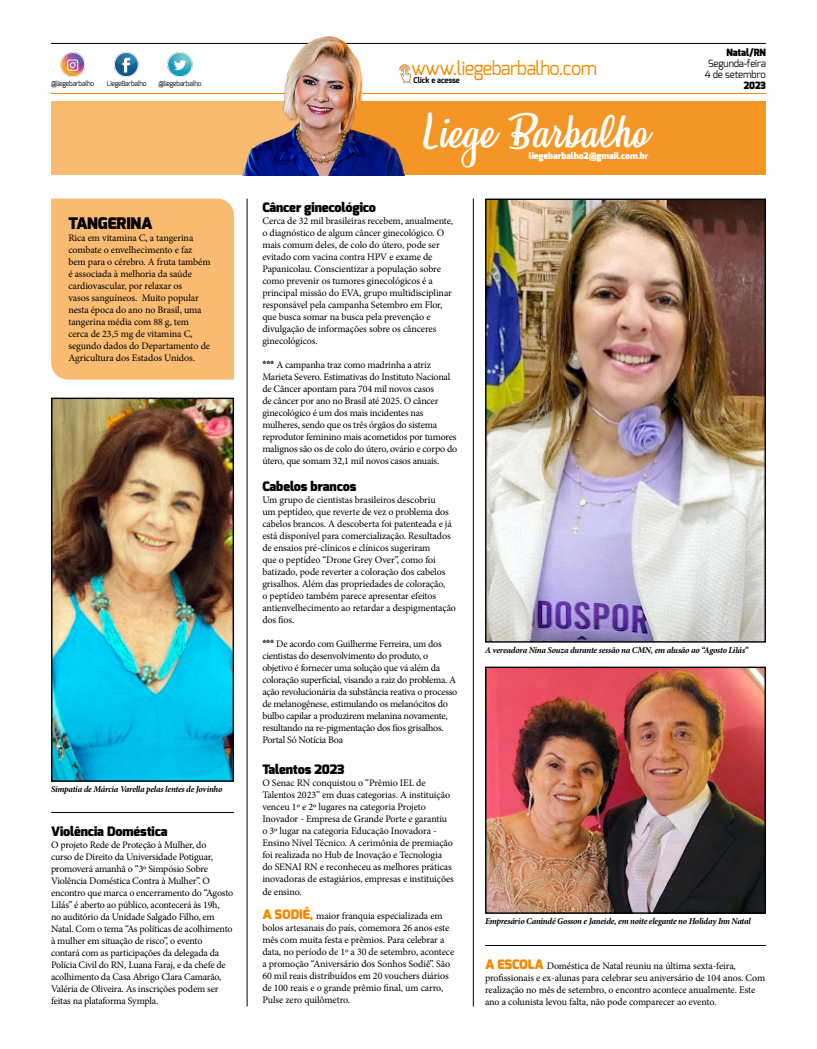
<style>
.page{position:relative;width:817px;height:1049px;background:#fff}
.page>*{position:absolute;margin:0;border:0;box-sizing:border-box;transform-origin:0 0}
.t1{font:41px "Honeymoon Personal Use";color:#fff}
.t2{font:19.1px "Exo";letter-spacing:-.03em;color:#f08a00;scale:.95 1}
.t3{font:900 16px "Exo";letter-spacing:-.01em;color:#000}
.t4{font:900 13px "Exo";letter-spacing:-.01em;color:#000}
.t5{font:10px/12px "Minion Pro";letter-spacing:-.015em;color:#000}
.t6{font:10px/11px "Exo";letter-spacing:-.01em;color:#000;text-align:center;scale:.95 1}
.t7{font:900 10px "Exo";letter-spacing:-.01em;color:#000;scale:.95 1}
.t8{font:italic 700 9px "Minion Pro";letter-spacing:-.03em;color:#000}
.t9{font:900 9px "Exo";letter-spacing:-.01em;color:#fff}
.t10{font:700 8px "Exo";letter-spacing:-.01em;color:#000;scale:.95 1}
.t11{font:7px "Exo";letter-spacing:-.03em;color:#000;scale:.95 1}
.s1{font-family:"Exo";font-weight:900}
.s2{font-family:"Exo";font-weight:900;font-size:13px;color:#f08a00}
</style>
<div class="page">
<hr style="left:51px;top:43px;width:714px;height:1px;background:#000">
<hr style="left:51px;top:93px;width:714px;height:1px;background:#f08a00">
<img style="left:60px;top:52px;width:25px;height:24px">
<img style="left:114px;top:52px;width:25px;height:24px">
<img style="left:168px;top:52px;width:24px;height:24px">
<div style="left:51px;top:101px;width:595px;height:74px;background:#f9ba72"></div>
<div style="left:329px;top:101px;width:436px;height:74px;background:#f39626"></div>
<img style="left:217px;top:36px;width:209px;height:139px">
<img style="left:394px;top:63px;width:21px;height:21px">
<div style="left:51px;top:199px;width:183px;height:181px;background:#f9ba72"></div>
<hr style="left:247px;top:199px;width:1px;height:807px;background:#000">
<hr style="left:473px;top:199px;width:1px;height:807px;background:#000">
<hr style="left:51px;top:812px;width:183px;height:1px;background:#000">
<img style="left:53px;top:400px;width:179px;height:380px">
<div style="left:51px;top:398px;width:183px;height:384px;border:1px solid #000"></div>
<hr style="left:485px;top:945px;width:280px;height:1px;background:#000">
<img style="left:487px;top:201px;width:276px;height:440px">
<div style="left:485px;top:199px;width:280px;height:444px;border:1px solid #000"></div>
<img style="left:487px;top:669px;width:276px;height:243px">
<div style="left:485px;top:667px;width:280px;height:247px;border:1px solid #000"></div>
<p class="t11" style="left:51px;top:79px;width:47px">@liegebarbalho</p>
<p class="t11" style="left:107px;top:79px;width:43px">LiegeBarbalho</p>
<p class="t11" style="left:158px;top:79px;width:47px">@liegebarbalho</p>
<h3 class="t3" style="left:68px;top:213px;width:86px">TANGERINA</h3>
<p class="t5" style="left:68px;top:232px;width:144px">Rica em vitamina C, a tangerina combate o envelhecimento e faz bem para o cérebro. A fruta também é associada à melhoria da saúde cardiovascular, por relaxar os<br>vasos sanguíneos. Muito popular nesta época do ano no Brasil, uma tangerina média com 88 g, tem cerca de 23,5 mg de vitamina C, segundo dados do Departamento de<br>Agricultura dos Estados Unidos.</p>
<p class="t8" style="left:51px;top:782px;width:173px">Simpatia de Márcia Varella pelas lentes de Jovinho</p>
<h3 class="t4" style="left:51px;top:823px;width:118px">Violência Doméstica</h3>
<p class="t5" style="left:51px;top:839px;width:184px">O projeto Rede de Proteção à Mulher, do<br>curso de Direito da Universidade Potiguar, promoverá amanhã o “3º Simpósio Sobre Violência Doméstica Contra à Mulher”. O encontro que marca o encerramento do “Agosto Lilás” é aberto ao público, acontecerá às 19h,<br>no auditório da Unidade Salgado Filho, em Natal. Com o tema “As políticas de acolhimento à mulher em situação de risco”, o evento contará com as participações da delegada da Polícia Civil do RN, Luana Faraj, e da chefe de acolhimento da Casa Abrigo Clara Camarão, Valéria de Oliveira. As inscrições podem ser feitas na plataforma Sympla.</p>
<h2 class="t2" style="left:411px;top:56px;width:197px">www.liegebarbalho.com</h2>
<p class="t10" style="left:413px;top:75px;width:50px">Click e acesse</p>
<h1 class="t1" style="left:424px;top:108px;width:225px">Liege Barbalho</h1>
<p class="t9" style="left:529px;top:150px;width:121px">liegebarbalho2@gmail.com.br</p>
<p class="t7" style="left:726px;top:46px;width:43px">Natal/RN</p>
<p class="t6" style="left:704px;top:58px;width:66px">Segunda-feira<br>4 de setembro</p>
<p class="t7" style="left:743px;top:79px;width:25px">2023</p>
<h3 class="t4" style="left:262px;top:199px;width:115px">Câncer ginecológico</h3>
<p class="t5" style="left:262px;top:214px;width:192px">Cerca de 32 mil brasileiras recebem, anualmente, o diagnóstico de algum câncer ginecológico. O mais comum deles, de colo do útero, pode ser evitado com vacina contra HPV e exame de Papanicolau. Conscientizar a população sobre como prevenir os tumores ginecológicos é a principal missão do EVA, grupo multidisciplinar responsável pela campanha Setembro em Flor, que busca somar na busca pela prevenção e divulgação de informações sobre os cânceres ginecológicos.</p>
<p class="t5" style="left:262px;top:358px;width:196px"><span class="s1">***</span> A campanha traz como madrinha a atriz Marieta Severo. Estimativas do Instituto Nacional de Câncer apontam para 704 mil novos casos<br>de câncer por ano no Brasil até 2025. O câncer ginecológico é um dos mais incidentes nas mulheres, sendo que os três órgãos do sistema reprodutor feminino mais acometidos por tumores malignos são os de colo do útero, ovário e corpo do útero, que somam 32,1 mil novos casos anuais.</p>
<h3 class="t4" style="left:262px;top:478px;width:95px">Cabelos brancos</h3>
<p class="t5" style="left:262px;top:494px;width:195px">Um grupo de cientistas brasileiros descobriu<br>um peptídeo, que reverte de vez o problema dos cabelos brancos. A descoberta foi patenteada e já está disponível para comercialização. Resultados de ensaios pré-clínicos e clínicos sugeriram<br>que o peptídeo “Drone Grey Over”, como foi batizado, pode reverter a coloração dos cabelos grisalhos. Além das propriedades de coloração,<br>o peptídeo também parece apresentar efeitos antienvelhecimento ao retardar a despigmentação dos fios.</p>
<p class="t5" style="left:262px;top:638px;width:196px"><span class="s1">***</span> De acordo com Guilherme Ferreira, um dos cientistas do desenvolvimento do produto, o objetivo é fornecer uma solução que vá além da coloração superficial, visando a raiz do problema. A ação revolucionária da substância reativa o processo de melanogênese, estimulando os melanócitos do bulbo capilar a produzirem melanina novamente, resultando na re-pigmentação dos fios grisalhos.<br>Portal Só Notícia Boa</p>
<h3 class="t4" style="left:262px;top:761px;width:84px">Talentos 2023</h3>
<p class="t5" style="left:262px;top:777px;width:193px">O Senac RN conquistou o “Prêmio IEL de Talentos 2023” em duas categorias. A instituição venceu 1º e 2º lugares na categoria Projeto Inovador - Empresa de Grande Porte e garantiu o 3º lugar na categoria Educação Inovadora - Ensino Nível Técnico. A cerimônia de premiação foi realizada no Hub de Inovação e Tecnologia do SENAI RN e reconheceu as melhores práticas inovadoras de estagiários, empresas e instituições de ensino.</p>
<p class="t5" style="left:262px;top:909px;width:193px"><span class="s2">A SODIÊ,</span> maior franquia especializada em bolos artesanais do país, comemora 26 anos este mês com muita festa e prêmios. Para celebrar a data, no período de 1º a 30 de setembro, acontece a promoção “Aniversário dos Sonhos Sodiê”. São 60 mil reais distribuídos em 20 vouchers diários de 100 reais e o grande prêmio final, um carro, Pulse zero quilômetro.</p>
<p class="t8" style="left:485px;top:643px;width:265px">A vereadora Nina Souza durante sessão na CMN, em alusão ao “Agosto Lilás”</p>
<p class="t8" style="left:485px;top:914px;width:267px">Empresário Canindé Gosson e Janeide, em noite elegante no Holiday Inn Natal</p>
<p class="t5" style="left:485px;top:960px;width:282px"><span class="s2">A ESCOLA</span> Doméstica de Natal reuniu na última sexta-feira, profissionais e ex-alunas para celebrar seu aniversário de 104 anos. Com realização no mês de setembro, o encontro acontece anualmente. Este ano a colunista levou falta, não pode comparecer ao evento.</p>
</div>
